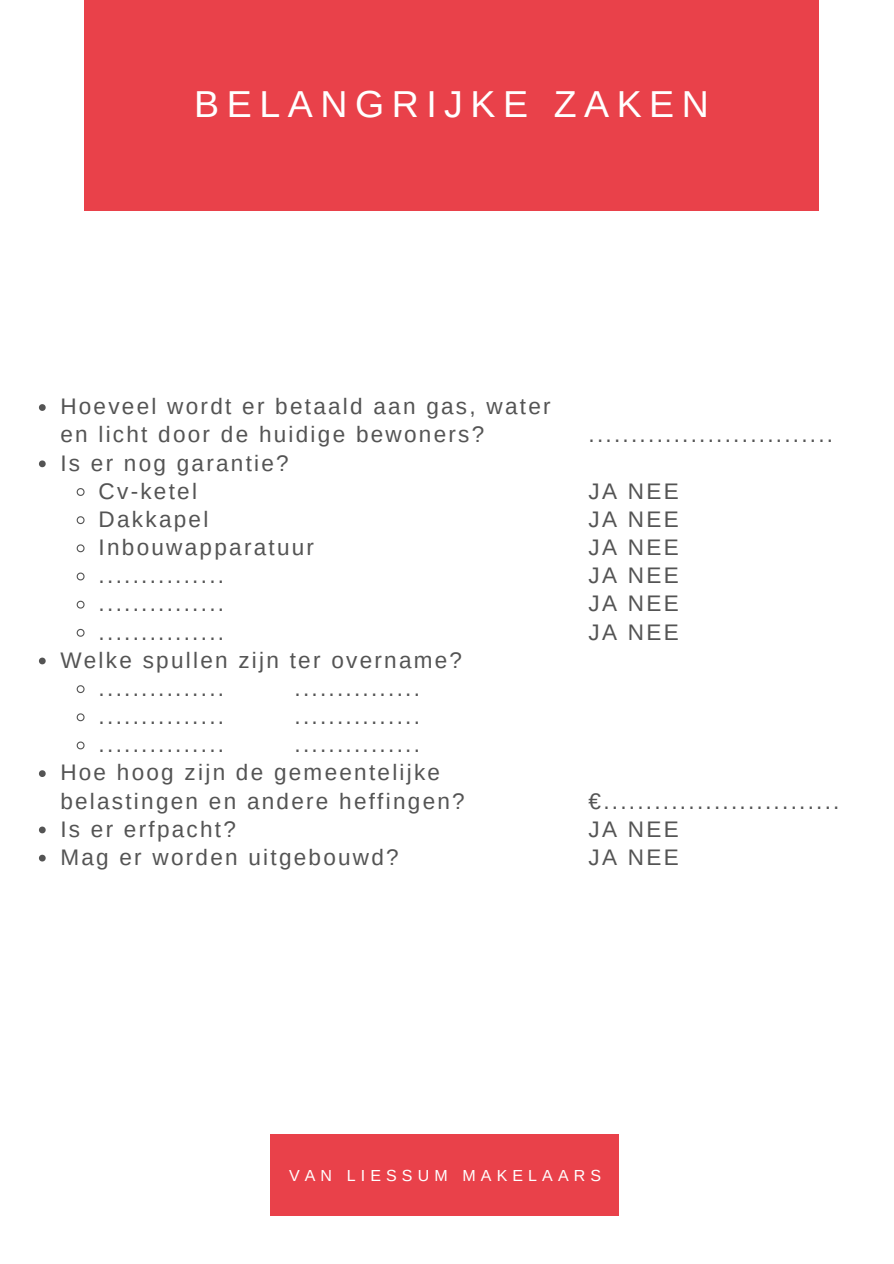
<style>
.page{position:relative;width:894px;height:1264px;background:#fff}
.page>*{position:absolute;margin:0;border:0;box-sizing:border-box;transform-origin:0 0}
.t1{font:37.5px "Arimo";letter-spacing:.2em;color:#fff}
.t2{font:22.5px/28.2px "Arimo";letter-spacing:.1em;color:#545454}
.t3{font:16.05px "Arimo";letter-spacing:.32em;color:#fff}
</style>
<div class="page">
<div style="left:84px;top:0;width:734px;height:210px;background:#e9414a"></div>
<div style="left:270px;top:1134px;width:348px;height:81px;background:#e9414a"></div>
<svg style="left:39px;top:404px;width:7px;height:7px"></svg>
<svg style="left:39px;top:460px;width:7px;height:7px"></svg>
<svg style="left:76px;top:488px;width:9px;height:8px"></svg>
<svg style="left:76px;top:516px;width:9px;height:9px"></svg>
<svg style="left:76px;top:544px;width:9px;height:9px"></svg>
<svg style="left:76px;top:572px;width:9px;height:9px"></svg>
<svg style="left:76px;top:600px;width:9px;height:9px"></svg>
<svg style="left:76px;top:628px;width:9px;height:9px"></svg>
<svg style="left:39px;top:657px;width:7px;height:7px"></svg>
<svg style="left:76px;top:685px;width:9px;height:9px"></svg>
<svg style="left:76px;top:713px;width:9px;height:9px"></svg>
<svg style="left:76px;top:741px;width:9px;height:9px"></svg>
<svg style="left:39px;top:770px;width:7px;height:7px"></svg>
<svg style="left:39px;top:826px;width:7px;height:7px"></svg>
<svg style="left:39px;top:854px;width:7px;height:7px"></svg>
<p class="t1" style="left:194px;top:83px;width:516px">BELANGRIJKE ZAKEN</p>
<p class="t2" style="left:60px;top:392px;width:491px">Hoeveel wordt er betaald aan gas, water en licht door de huidige bewoners?</p>
<p class="t2" style="left:60px;top:448px;width:230px">Is er nog garantie?</p>
<p class="t2" style="left:99px;top:477px;width:100px">Cv-ketel</p>
<p class="t2" style="left:99px;top:505px;width:111px">Dakkapel</p>
<p class="t2" style="left:99px;top:533px;width:217px">Inbouwapparatuur</p>
<p class="t2" style="left:99px;top:561px;width:127px">...............</p>
<p class="t2" style="left:99px;top:589px;width:127px">...............</p>
<p class="t2" style="left:99px;top:617px;width:127px">...............</p>
<p class="t2" style="left:60px;top:646px;width:403px">Welke spullen zijn ter overname?</p>
<p class="t2" style="left:99px;top:674px;width:127px">...............</p>
<p class="t2" style="left:294px;top:674px;width:127px">...............</p>
<p class="t2" style="left:99px;top:702px;width:127px">...............</p>
<p class="t2" style="left:294px;top:702px;width:127px">...............</p>
<p class="t2" style="left:99px;top:730px;width:127px">...............</p>
<p class="t2" style="left:294px;top:730px;width:127px">...............</p>
<p class="t2" style="left:60px;top:758px;width:406px">Hoe hoog zijn de gemeentelijke belastingen en andere heffingen?</p>
<p class="t2" style="left:60px;top:814px;width:177px">Is er erfpacht?</p>
<p class="t2" style="left:60px;top:843px;width:340px">Mag er worden uitgebouwd?</p>
<p class="t2" style="left:588px;top:420px;width:246px">.............................</p>
<p class="t2" style="left:588px;top:477px;width:92px">JA NEE</p>
<p class="t2" style="left:588px;top:505px;width:92px">JA NEE</p>
<p class="t2" style="left:588px;top:533px;width:92px">JA NEE</p>
<p class="t2" style="left:588px;top:561px;width:92px">JA NEE</p>
<p class="t2" style="left:588px;top:589px;width:92px">JA NEE</p>
<p class="t2" style="left:588px;top:617px;width:92px">JA NEE</p>
<p class="t2" style="left:588px;top:786px;width:252px">€............................</p>
<p class="t2" style="left:588px;top:814px;width:92px">JA NEE</p>
<p class="t2" style="left:588px;top:843px;width:92px">JA NEE</p>
<p class="t3" style="left:289px;top:1166px;width:313px">VAN LIESSUM MAKELAARS</p>
</div>
